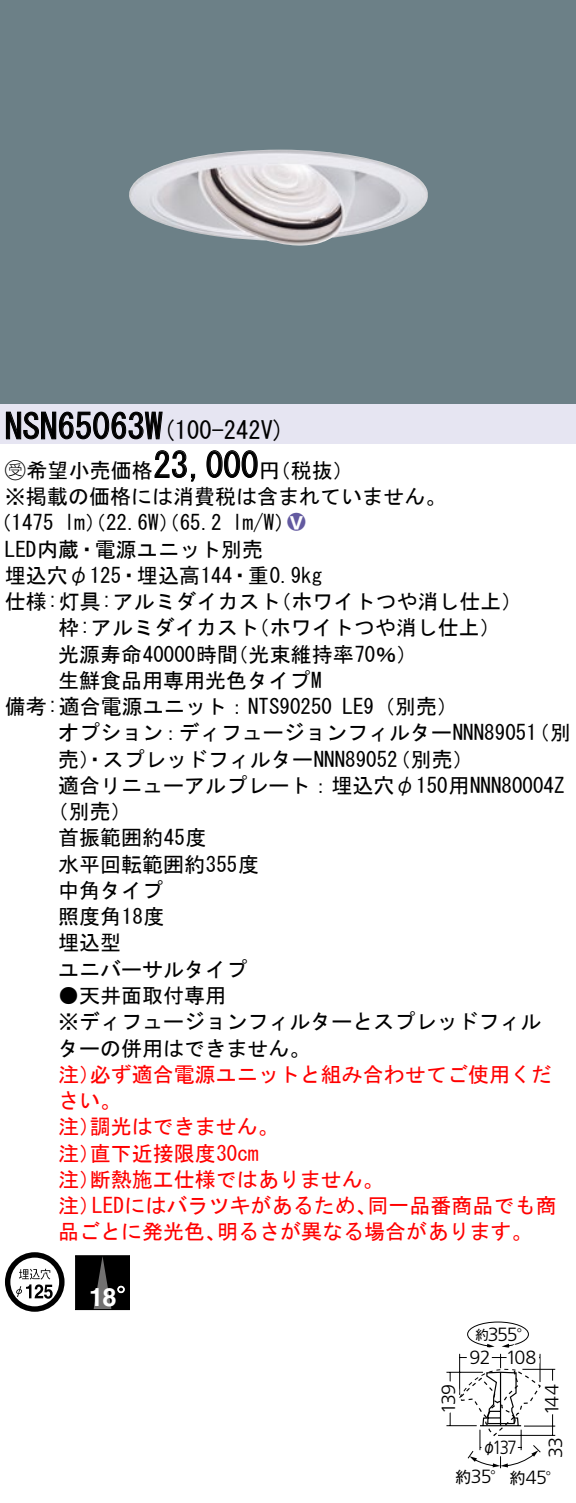
<style>
.page{position:relative;width:576px;height:1503px;background:#fff}
.page>*{position:absolute;margin:0;border:0;box-sizing:border-box;transform-origin:0 0}
.t1{font:35px "MS Gothic";color:#000}
.t2{font:700 25.2px "Helvetica LT Std";color:#fff}
.t3{font:24.5px "MS Gothic";color:#000}
.t4{font:21px/26.2px "MS Gothic";color:#000}
.t5{font:21px/26.2px "MS Gothic";color:#f00}
.t6{font:21px "Ford Classification 1";color:#635aa0}
.t7{font:300 19.25px "Frutiger LT Std";letter-spacing:-.065em;color:#000}
.t8{font:300 19.25px "Frutiger LT Std";letter-spacing:-.065em;color:#000;scale:.88 1}
.t9{font:15.75px "Gothic MB101 Pro Regular 90 pv RKSJ H";color:#000}
.t10{font:15.75px "Gothic MB101 Pro Regular 90 pv RKSJ H";color:#000;scale:.85 1}
.t11{font:13.3px "Gothic MB101 Pro Regular 90 pv RKSJ H";color:#000}
.s1{font-size:35px}
.s2{font-family:"Ford Classification 1"}
.s3{color:#fff}
.s4{font-family:"Gothic MB101 Pro Regular 90 pv RKSJ H";font-weight:400;font-size:15.75px}
</style>
<div class="page">
<div style="left:0;top:0;width:575px;height:404px;background:#6c8087"></div>
<img style="left:129px;top:150px;width:299px;height:96px">
<div style="left:0;top:404px;width:575px;height:40px;background:#e6e5f2"></div>
<svg style="left:6px;top:411px;width:157px;height:29px"></svg>
<svg style="left:154px;top:450px;width:42px;height:32px"></svg>
<svg style="left:206px;top:450px;width:52px;height:28px"></svg>
<svg style="left:5px;top:1252px;width:59px;height:59px"></svg>
<div style="left:76px;top:1255px;width:53px;height:54px;background:#000"></div>
<svg style="left:94px;top:1257px;width:17px;height:50px"></svg>
<div style="left:75px;top:1255px;width:55px;height:54px;border:1px solid #000"></div>
<svg style="left:117px;top:1285px;width:8px;height:8px"></svg>
<svg style="left:446px;top:1321px;width:110px;height:148px"></svg>
<h1 class="t1" style="left:5px;top:409px;width:142px">NSN65063</h1>
<p class="t3" style="left:145px;top:418px;width:141px">(<span class="s1">W</span> 100-242 (V</p>
<h1 class="t1" style="left:153px;top:447px;width:106px">23,000</h1>
<p class="t4" style="left:5px;top:457px;width:442px"><span class="s2">B</span>希望小売価格<br>※掲載の価格には消費税は含まれていません。</p>
<p class="t6" style="left:287px;top:511px;width:19px">2<span class="s3">8</span></p>
<p class="t4" style="left:259px;top:457px;width:96px">（円税抜(</p>
<p class="t4" style="left:232px;top:509px;width:64px">l m (W/</p>
<p class="t4" style="left:-9px;top:509px;width:65px">（1475</p>
<p class="t4" style="left:5px;top:536px;width:259px">LED内蔵・電源ユニット別売</p>
<p class="t4" style="left:5px;top:562px;width:318px">埋込穴φ125・埋込高144・重0.9kg</p>
<p class="t4" style="left:270px;top:588px;width:254px">（ホワイトつや消し仕上(</p>
<p class="t4" style="left:64px;top:509px;width:159px">lm）（22.6 ）（W 65.2</p>
<p class="t4" style="left:248px;top:588px;width:253px;text-indent:-243px">仕様:灯具:アルミダイカスト<br>（ホワイトつや消し仕上(</p>
<p class="t4" style="left:227px;top:614px;width:191px;text-indent:-169px">枠:アルミダイカスト<br>（光束維持率70％(</p>
<p class="t4" style="left:58px;top:641px;width:265px">光源寿命40000時間<br>生鮮食品用専用光色タイプM</p>
<p class="t4" style="left:5px;top:693px;width:328px">備考:適合電源ユニット：NTS90250</p>
<p class="t4" style="left:342px;top:693px;width:117px">LE （9 別売(</p>
<p class="t4" style="left:390px;top:719px;width:148px;text-indent:-331px">オプション：ディフュージョンフィルターNNN89051（別売(</p>
<p class="t4" style="left:528px;top:719px;width:43px">（別</p>
<p class="t4" style="left:58px;top:746px;width:341px">売）・スプレッドフィルターNNN89052</p>
<p class="t4" style="left:58px;top:772px;width:507px">適合リニューアルプレート：埋込穴φ150用NNN80004Z</p>
<p class="t4" style="left:48px;top:798px;width:85px">（別売(</p>
<p class="t4" style="left:58px;top:824px;width:150px">首振範囲約45度</p>
<p class="t4" style="left:58px;top:851px;width:202px">水平回転範囲約355度</p>
<p class="t4" style="left:58px;top:877px;width:106px">中角タイプ</p>
<p class="t4" style="left:58px;top:903px;width:108px">照度角18度</p>
<p class="t4" style="left:58px;top:929px;width:64px">埋込型</p>
<p class="t4" style="left:58px;top:956px;width:190px">ユニバーサルタイプ</p>
<p class="t4" style="left:58px;top:982px;width:484px">●天井面取付専用<br>※ディフュージョンフィルターとスプレッドフィルターの併用はできません。</p>
<p class="t5" style="left:90px;top:1061px;width:463px">必ず適合電源ユニットと組み合わせてご使用くだ</p>
<p class="t5" style="left:58px;top:1061px;width:43px">注）</p>
<p class="t5" style="left:58px;top:1087px;width:64px">さい。</p>
<p class="t5" style="left:90px;top:1113px;width:190px">調光はできません。</p>
<p class="t5" style="left:90px;top:1113px;width:170px;text-indent:-32px">注）<br>直下近接限度30cm</p>
<p class="t5" style="left:90px;top:1139px;width:295px;text-indent:-32px">注）<br>断熱施工仕様ではありません。</p>
<p class="t5" style="left:58px;top:1166px;width:43px">注）</p>
<p class="t5" style="left:92px;top:1192px;width:286px">LEDにはバラツキがあるため、</p>
<p class="t5" style="left:367px;top:1192px;width:190px">同一品番商品でも商</p>
<p class="t5" style="left:58px;top:1192px;width:43px">注）</p>
<p class="t5" style="left:58px;top:1218px;width:169px">品ごとに発光色、</p>
<p class="t5" style="left:217px;top:1218px;width:317px">明るさが異なる場合があります。</p>
<p class="t2" style="left:89px;top:1282px;width:29px">18</p>
<p class="t7" style="left:487px;top:1323px;width:46px">355<span class="s4">°</span></p>
<p class="t11" style="left:475px;top:1323px;width:15px">約</p>
<p class="t7" style="left:437px;top:1413px;width:31px;rotate:-90deg">139</p>
<p class="t7" style="left:469px;top:1346px;width:23px">92</p>
<p class="t7" style="left:505px;top:1346px;width:32px">108</p>
<p class="t7" style="left:541px;top:1415px;width:33px;rotate:-90deg">144</p>
<p class="t7" style="left:544px;top:1457px;width:23px;rotate:-90deg">33</p>
<p class="t7" style="left:525px;top:1466px;width:37px">45<span class="s4">°</span></p>
<p class="t8" style="left:492px;top:1436px;width:29px">137</p>
<p class="t10" style="left:482px;top:1434px;width:17px">φ</p>
<p class="t9" style="left:455px;top:1463px;width:17px">約</p>
<p class="t7" style="left:470px;top:1465px;width:36px">35<span class="s4">°</span></p>
<p class="t9" style="left:509px;top:1464px;width:17px">約</p>
</div>
